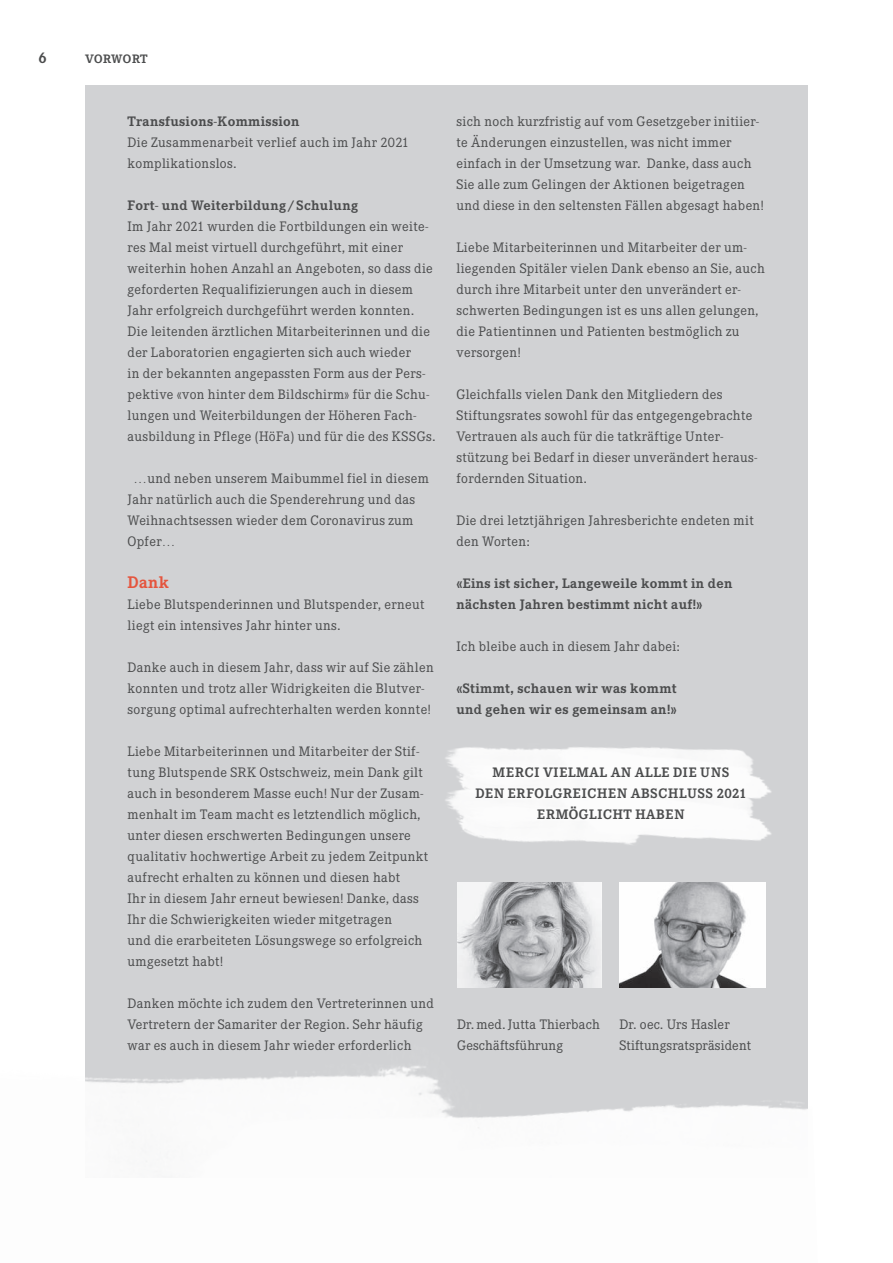
<style>
.page{position:relative;width:893px;height:1263px;background:#fff}
.page>*{position:absolute;margin:0;border:0;box-sizing:border-box;transform-origin:0 0}
._03_Untertitel{font:700 16.5px "Corporate EBQ";color:#e5553e}
.t1{font:700 15px "Corporate EBQ";color:#4b4c4d}
._01_Copy{font:13.5px/21px "Corporate EBQ";letter-spacing:.025em;color:#4b4c4d}
._01_Copy-2{font:700 13.5px/21px "Corporate EBQ";letter-spacing:.025em;color:#4b4c4d}
._01_Copy-3{font:700 13.5px/21px "Corporate EBQ";letter-spacing:.055em;color:#4b4c4d;text-align:center}
._04_Zwischentitel{font:700 13.5px "Corporate EBQ";letter-spacing:.025em;color:#4b4c4d}
._01_Copy-4{font:700 12px "Corporate EBQ";letter-spacing:.02em;color:#4b4c4d}
</style>
<div class="page">
<div style="left:85px;top:85px;width:723px;height:1093px;background:#d1d2d4"></div>
<img style="left:445px;top:747px;width:308px;height:27px">
<img style="left:445px;top:774px;width:327px;height:71px">
<img style="left:85px;top:882px;width:723px;height:296px">
<p class="t1" style="left:38px;top:48px;width:10px">6</p>
<p class="_01_Copy-4" style="left:85px;top:52px;width:64px">VORWORT</p>
<p class="_04_Zwischentitel" style="left:128px;top:113px;width:174px">Transfusions-Kommission</p>
<p class="_01_Copy" style="left:128px;top:132px;width:283px">Die Zusammenarbeit verlief auch im Jahr 2021 komplikationslos.</p>
<p class="_04_Zwischentitel" style="left:128px;top:197px;width:232px">Fort- und Weiterbildung / Schulung</p>
<p class="_01_Copy" style="left:128px;top:216px;width:307px">Im Jahr 2021 wurden die Fortbildungen ein weite&shy;res Mal meist virtuell durchgeführt, mit einer weiterhin hohen Anzahl an Angeboten, so dass die geforderten Requalifizierungen auch in diesem Jahr erfolgreich durchgeführt werden konnten.</p>
<p class="_01_Copy" style="left:128px;top:321px;width:309px">Die leitenden ärztlichen Mitarbeiterinnen und die der Laboratorien engagierten sich auch wieder<br>in der bekannten angepassten Form aus der Pers&shy;pektive «von hinter dem Bildschirm» für die Schu&shy;lungen und Weiterbildungen der Höheren Fach&shy;ausbildung in Pflege (HöFa) und für die des KSSGs.</p>
<p class="_01_Copy" style="left:128px;top:468px;width:303px;text-indent:6px">…und neben unserem Maibummel fiel in diesem Jahr natürlich auch die Spenderehrung und das Weihnachtsessen wieder dem Coronavirus zum Opfer…</p>
<p class="_03_Untertitel" style="left:128px;top:572px;width:43px">Dank</p>
<p class="_01_Copy" style="left:128px;top:594px;width:298px">Liebe Blutspenderinnen und Blutspender, erneut liegt ein intensives Jahr hinter uns.</p>
<p class="_01_Copy" style="left:128px;top:657px;width:308px">Danke auch in diesem Jahr, dass wir auf Sie zählen konnten und trotz aller Widrigkeiten die Blutver&shy;sorgung optimal aufrechterhalten werden konnte!</p>
<p class="_01_Copy" style="left:128px;top:741px;width:302px">Liebe Mitarbeiterinnen und Mitarbeiter der Stif&shy;tung Blutspende SRK Ostschweiz, mein Dank gilt auch in besonderem Masse euch! Nur der Zusam&shy;menhalt im Team macht es letztendlich möglich, unter diesen erschwerten Bedingungen unsere qualitativ hochwertige Arbeit zu jedem Zeitpunkt aufrecht erhalten zu können und diesen habt<br>Ihr in diesem Jahr erneut bewiesen! Danke, dass Ihr die Schwierigkeiten wieder mitgetragen<br>und die erarbeiteten Lösungswege so erfolgreich umgesetzt habt!</p>
<p class="_01_Copy" style="left:128px;top:993px;width:308px">Danken möchte ich zudem den Vertreterinnen und<br>Vertretern der Samariter der Region. Sehr häufig war es auch in diesem Jahr wieder erforderlich</p>
<p class="_01_Copy" style="left:456px;top:111px;width:309px">sich noch kurzfristig auf vom Gesetzgeber initiier&shy;te Änderungen einzustellen, was nicht immer einfach in der Umsetzung war. Danke, dass auch Sie alle zum Gelingen der Aktionen beigetragen und diese in den seltensten Fällen abgesagt haben!</p>
<p class="_01_Copy" style="left:456px;top:237px;width:310px">Liebe Mitarbeiterinnen und Mitarbeiter der um&shy;liegenden Spitäler vielen Dank ebenso an Sie, auch durch ihre Mitarbeit unter den unverändert er&shy;schwerten Bedingungen ist es uns allen gelungen, die Patientinnen und Patienten bestmöglich zu versorgen!</p>
<p class="_01_Copy" style="left:456px;top:384px;width:302px">Gleichfalls vielen Dank den Mitgliedern des Stiftungsrates sowohl für das entgegengebrachte Vertrauen als auch für die tatkräftige Unter&shy;stützung bei Bedarf in dieser unverändert heraus&shy;fordernden Situation.</p>
<p class="_01_Copy" style="left:456px;top:510px;width:299px">Die drei letztjährigen Jahresberichte endeten mit den Worten:</p>
<p class="_01_Copy-2" style="left:456px;top:573px;width:277px">«Eins ist sicher, Langeweile kommt in den nächsten Jahren bestimmt nicht auf!»</p>
<p class="_01_Copy" style="left:456px;top:636px;width:225px">Ich bleibe auch in diesem Jahr dabei:</p>
<p class="_01_Copy-2" style="left:456px;top:678px;width:222px">«Stimmt, schauen wir was kommt und gehen wir es gemeinsam an!»</p>
<p class="_01_Copy-3" style="left:475px;top:762px;width:273px">MERCI VIELMAL AN ALLE DIE UNS<br>DEN ERFOLGREICHEN ABSCHLUSS 2021<br>ERMÖGLICHT HABEN</p>
<p class="_01_Copy" style="left:457px;top:1014px;width:144px">Dr. med. Jutta Thierbach</p>
<p class="_01_Copy" style="left:457px;top:1035px;width:107px">Geschäftsführung</p>
<p class="_01_Copy" style="left:619px;top:1014px;width:112px">Dr. oec. Urs Hasler</p>
<p class="_01_Copy" style="left:619px;top:1035px;width:133px">Stiftungsratspräsident</p>
</div>
